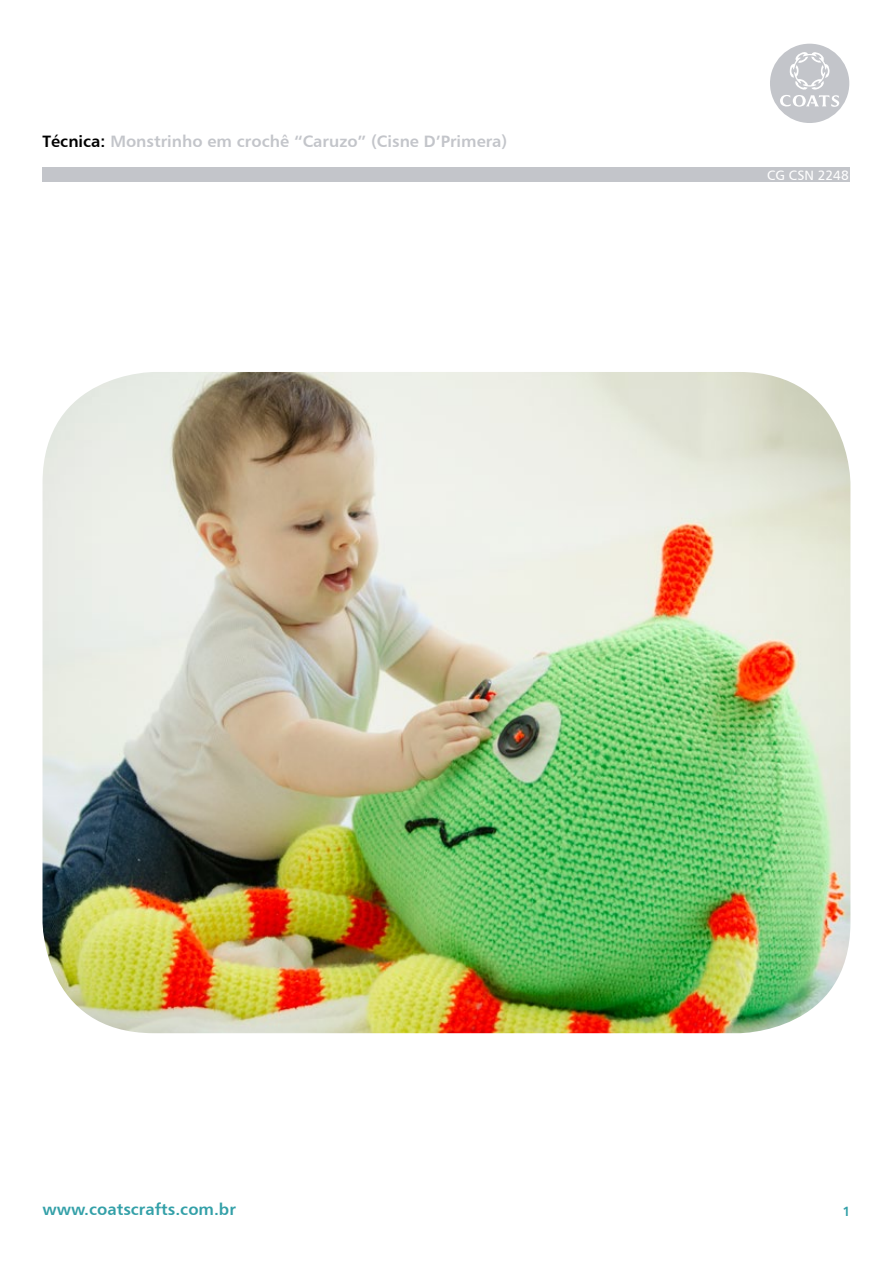
<style>
.page{position:relative;width:893px;height:1263px;background:#fff}
.page>*{position:absolute;margin:0;border:0;box-sizing:border-box;transform-origin:0 0}
.t1{font:16.5px "Humanist 777 BT Bold B";color:#c3c5ca}
.t2{font:16.5px "Humanist 777 BT Bold B";color:#33a0a8}
.t3{font:13.5px "Humanist 777 BT Roman B";color:#fff}
.t4{font:13.5px "Humanist 777 BT Bold B";color:#33a0a8}
.s1{color:#000}
</style>
<div class="page">
<svg style="left:769px;top:43px;width:81px;height:81px"></svg>
<div style="left:770px;top:44px;width:79px;height:79px;background:#c3c5ca;border-radius:50%"></div>
<svg style="left:780px;top:50px;width:59px;height:57px"></svg>
<div style="left:43px;top:168px;width:807px;height:14px;background:#c3c5ca"></div>
<img style="left:43px;top:372px;width:807px;height:661px">
<p class="t1" style="left:43px;top:131px;width:466px"><span class="s1">Técnica:</span> Monstrinho em crochê “Caruzo” (Cisne D’Primera)</p>
<p class="t3" style="left:767px;top:167px;width:83px">CG CSN 2248</p>
<p class="t2" style="left:43px;top:1199px;width:195px">www.coatscrafts.com.br</p>
<p class="t4" style="left:842px;top:1202px;width:10px">1</p>
</div>
